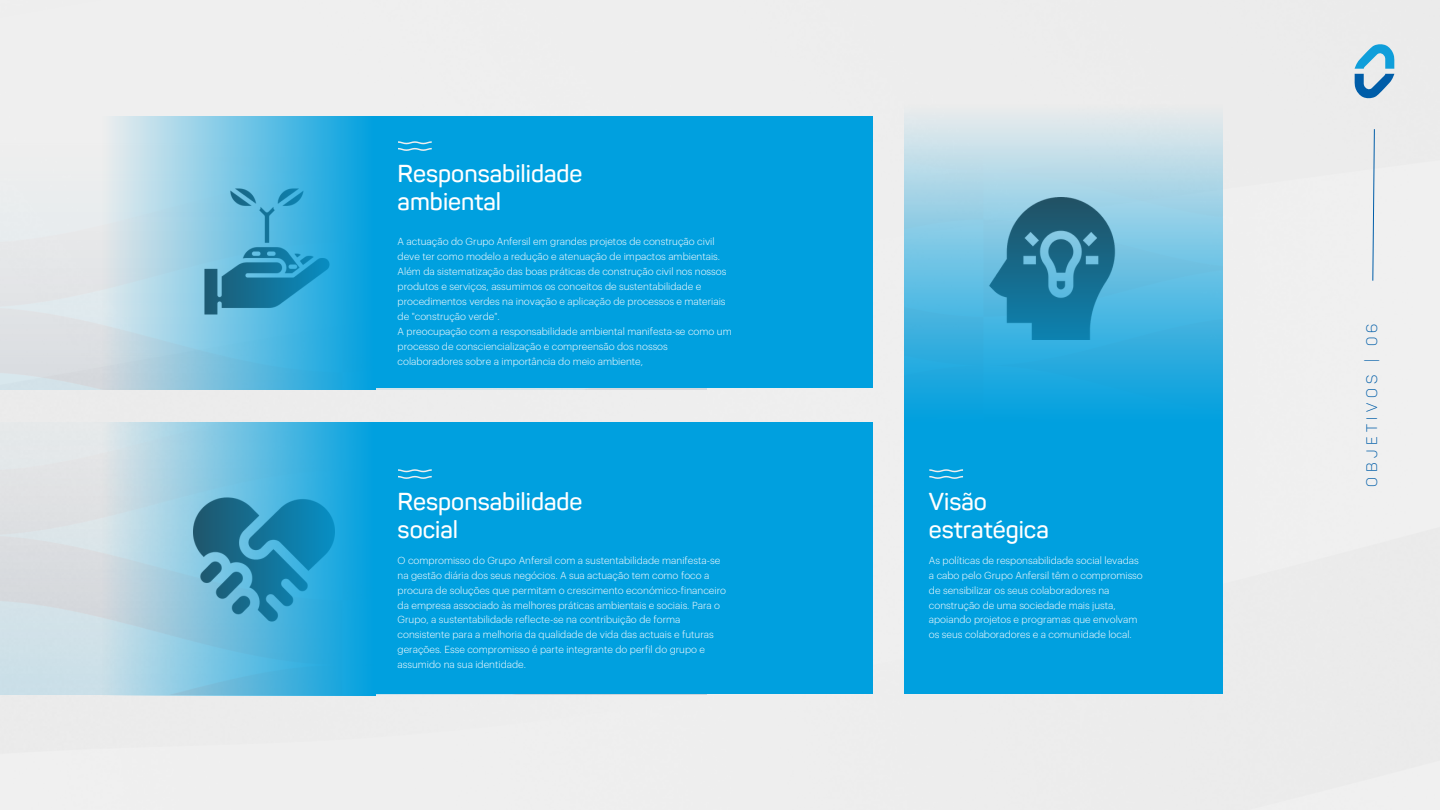
<style>
.page{position:relative;width:1440px;height:810px;background:#eee}
.page>*{position:absolute;margin:0;border:0;box-sizing:border-box;transform-origin:0 0}
.t1{font:600 24.2px/27.8px "Panton";color:#fff}
.t2{font:300 15px "Panton";letter-spacing:.3em;color:#005da8}
.t3{font:300 10px/14.7px "Graphik";color:#fff}
</style>
<div class="page">
<svg style="left:1372px;top:128px;width:3px;height:153px"></svg>
<div style="left:904px;top:0;width:319px;height:105px;background:#ededed"></div>
<div style="left:904px;top:423px;width:319px;height:271px;background:#00a0df"></div>
<svg style="left:929px;top:469px;width:34px;height:10px"></svg>
<img style="left:0;top:423px;width:707px;height:272px">
<div style="left:374px;top:423px;width:498px;height:271px;background:#00a0df"></div>
<svg style="left:398px;top:469px;width:34px;height:10px"></svg>
<img style="left:0;top:115px;width:707px;height:274px">
<div style="left:374px;top:117px;width:498px;height:271px;background:#00a0df"></div>
<svg style="left:398px;top:141px;width:34px;height:10px"></svg>
<svg style="left:904px;top:105px;width:319px;height:318px;background:#68bada"></svg>
<svg style="left:103px;top:117px;width:272px;height:272px;background:#6cbede"></svg>
<svg style="left:103px;top:423px;width:272px;height:272px;background:#63b6d7"></svg>
<svg style="left:1355px;top:44px;width:39px;height:54px;background:#81b8d7"></svg>
<h1 class="t1" style="left:398px;top:160px;width:186px">Responsabilidade ambiental</h1>
<p class="t3" style="left:398px;top:234px;width:336px;line-height:15px">A actuação do Grupo Anfersil em grandes projetos de construção civil deve ter como modelo a redução e atenuação de impactos ambientais.<br>Além da sistematização das boas práticas de construção civil nos nossos produtos e serviços, assumimos os conceitos de sustentabilidade e procedimentos verdes na inovação e aplicação de processos e materiais de "construção verde".<br>A preocupação com a responsabilidade ambiental manifesta-se como um processo de consciencialização e compreensão dos nossos colaboradores sobre a importância do meio ambiente,</p>
<h1 class="t1" style="left:398px;top:488px;width:186px">Responsabilidade social</h1>
<p class="t3" style="left:398px;top:554px;width:330px">O compromisso do Grupo Anfersil com a sustentabilidade manifesta-se na gestão diária dos seus negócios. A sua actuação tem como foco a procura de soluções que permitam o crescimento económico-financeiro da empresa associado às melhores práticas ambientais e sociais. Para o Grupo, a sustentabilidade reflecte-se na contribuição de forma consistente para a melhoria da qualidade de vida das actuais e futuras gerações. Esse compromisso é parte integrante do perfil do grupo e assumido na sua identidade.</p>
<h1 class="t1" style="left:929px;top:488px;width:121px">Visão estratégica</h1>
<p class="t3" style="left:929px;top:554px;width:215px">As políticas de responsabilidade social levadas a cabo pelo Grupo Anfersil têm o compromisso de sensibilizar os seus colaboradores na construção de uma sociedade mais justa, apoiando projetos e programas que envolvam os seus colaboradores e a comunidade local.</p>
<h2 class="t2" style="left:1363px;top:487px;width:165px;rotate:-90deg">OBJETIVOS | 06</h2>
</div>
